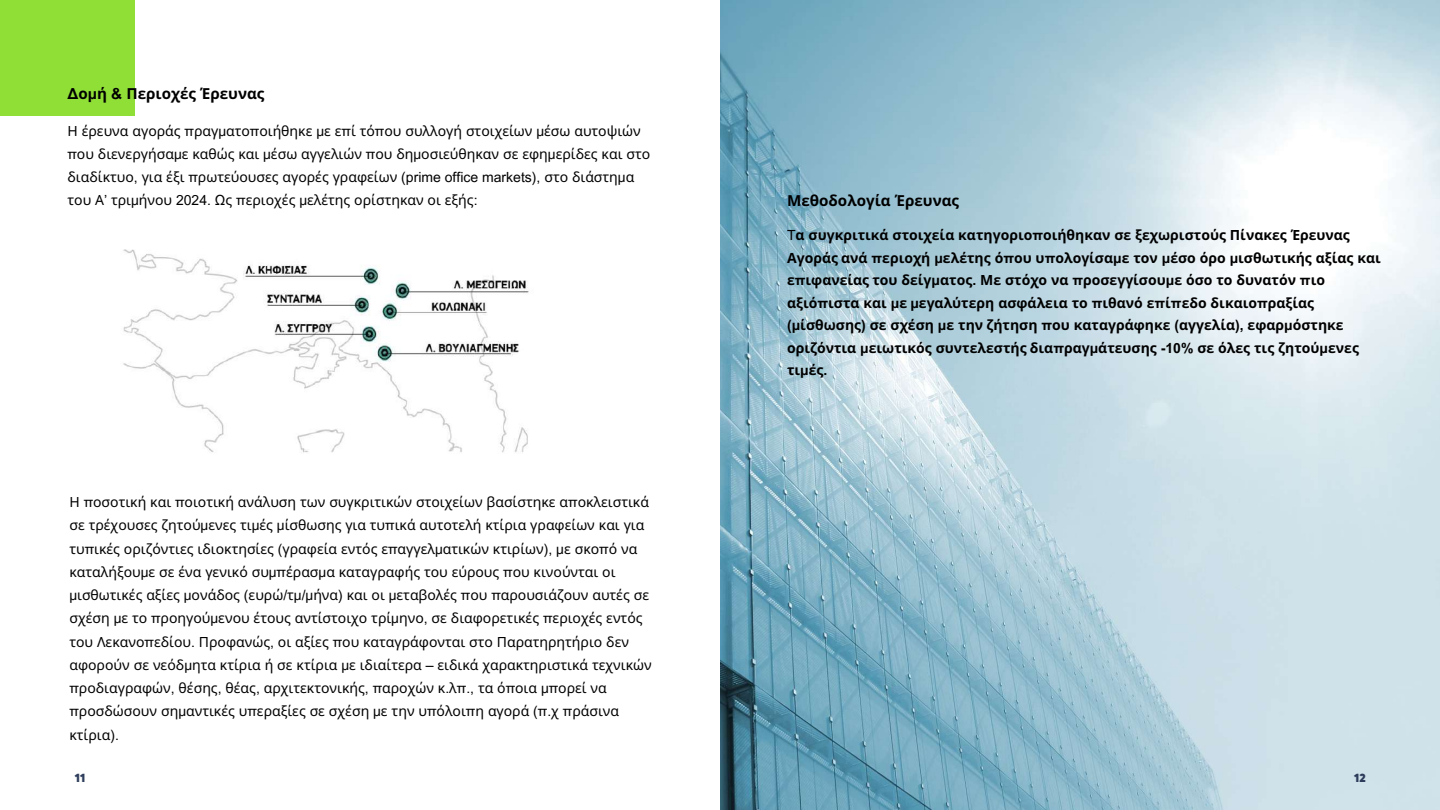
<style>
.page{position:relative;width:1440px;height:810px;background:#fff}
.page>*{position:absolute;margin:0;border:0;box-sizing:border-box;transform-origin:0 0}
.t1{font:700 15.2px "Noto Sans";color:#000}
.t2{font:14px/23.3px "Noto Sans";color:#000}
.t3{font:700 14px/22.5px "Noto Sans";color:#000}
.t4{font:900 12px "Averta Std";color:#2f3e5c}
.t5{font:900 12px "Averta Std";color:#2d3c5b}
.s1{font-family:"Arial MT Pro"}
.s2{font-family:"Arial";font-weight:400}
</style>
<div class="page">
<div style="left:0;top:0;width:135px;height:116px;background:#90df36"></div>
<img style="left:720px;top:0;width:720px;height:810px">
<img style="left:123px;top:249px;width:406px;height:204px">
<p class="t1" style="left:68px;top:82px;width:198px"><span class="s1">Δ</span>ο<span class="s1">μ</span>ή <span class="s1">&amp;</span> Περιοχές Έρευνας</p>
<p class="t2" style="left:68px;top:119px;width:584px">Η έρευνα αγοράς <span class="s1">π</span>ραγ<span class="s1">μ</span>ατο<span class="s1">π</span>οιήθηκε <span class="s1">μ</span>ε ε<span class="s1">π</span>ί τό<span class="s1">π</span>ου συλλογή στοιχείων <span class="s1">μ</span>έσω αυτοψιών <span class="s1">π</span>ου διενεργήσα<span class="s1">μ</span>ε καθώς και <span class="s1">μ</span>έσω αγγελιών <span class="s1">π</span>ου δη<span class="s1">μ</span>οσιεύθηκαν σε εφη<span class="s1">μ</span>ερίδες και στο διαδίκτυο<span class="s1">,</span> για έξι <span class="s1">π</span>ρωτεύουσες αγορές γραφείων <span class="s1">(prime office markets),</span> στο διάστη<span class="s1">μ</span>α του Α<span class="s1">’</span> τρι<span class="s1">μ</span>ήνου <span class="s1">2024. Ω</span>ς <span class="s1">π</span>εριοχές <span class="s1">μ</span>ελέτης ορίστηκαν οι εξής<span class="s1">:</span></p>
<p class="t2" style="left:69px;top:490px;width:584px">Η <span class="s1">π</span>οσοτική και <span class="s1">π</span>οιοτική ανάλυση των συγκριτικών στοιχείων βασίστηκε α<span class="s1">π</span>οκλειστικά σε τρέχουσες ζητού<span class="s1">μ</span>ενες τι<span class="s1">μ</span>ές <span class="s1">μ</span>ίσθωσης για τυ<span class="s1">π</span>ικά αυτοτελή κτίρια γραφείων και για τυ<span class="s1">π</span>ικές οριζόντιες ιδιοκτησίες <span class="s1">(</span>γραφεία εντός ε<span class="s1">π</span>αγγελ<span class="s1">μ</span>ατικών κτιρίων<span class="s1">), μ</span>ε σκο<span class="s1">π</span>ό να καταλήξου<span class="s1">μ</span>ε σε ένα γενικό συ<span class="s1">μπ</span>έρασ<span class="s1">μ</span>α καταγραφής του εύρους <span class="s1">π</span>ου κινούνται οι <span class="s1">μ</span>ισθωτικές αξίες <span class="s1">μ</span>ονάδος <span class="s1">(</span>ευρώ<span class="s1">/</span>τ<span class="s1">μ/μ</span>ήνα<span class="s1">)</span> και οι <span class="s1">μ</span>εταβολές <span class="s1">π</span>ου <span class="s1">π</span>αρουσιάζουν αυτές σε σχέση <span class="s1">μ</span>ε το <span class="s1">π</span>ροηγού<span class="s1">μ</span>ενου έτους αντίστοιχο τρί<span class="s1">μ</span>ηνο<span class="s1">,</span> σε διαφορετικές <span class="s1">π</span>εριοχές εντός του Λεκανο<span class="s1">π</span>εδίου<span class="s1">.</span> Προφανώς<span class="s1">,</span> οι αξίες <span class="s1">π</span>ου καταγράφονται στο Παρατηρητήριο δεν αφορούν σε νεόδ<span class="s1">μ</span>ητα κτίρια ή σε κτίρια <span class="s1">μ</span>ε ιδιαίτερα <span class="s1">–</span> ειδικά χαρακτηριστικά τεχνικών <span class="s1">π</span>ροδιαγραφών<span class="s1">,</span> θέσης<span class="s1">,</span> θέας<span class="s1">,</span> αρχιτεκτονικής<span class="s1">, π</span>αροχών κ<span class="s1">.</span>λ<span class="s1">π.,</span> τα ό<span class="s1">π</span>οια <span class="s1">μπ</span>ορεί να <span class="s1">π</span>ροσδώσουν ση<span class="s1">μ</span>αντικές υ<span class="s1">π</span>εραξίες σε σχέση <span class="s1">μ</span>ε την υ<span class="s1">π</span>όλοι<span class="s1">π</span>η αγορά <span class="s1">(π.</span>χ <span class="s1">π</span>ράσινα κτίρια<span class="s1">).</span></p>
<p class="t1" style="left:787px;top:190px;width:173px">Μεθοδολογία Έρευνας</p>
<p class="t3" style="left:787px;top:223px;width:595px"><span class="s2">Τ</span>α συγκριτικά στοιχεία κατηγοριο<span class="s1">π</span>οιήθηκαν σε ξεχωριστούς Πίνακες Έρευνας Αγοράς ανά <span class="s1">π</span>εριοχή <span class="s1">μ</span>ελέτης ό<span class="s1">π</span>ου υ<span class="s1">π</span>ολογίσα<span class="s1">μ</span>ε τον <span class="s1">μ</span>έσο όρο <span class="s1">μ</span>ισθωτικής αξίας και ε<span class="s1">π</span>ιφανείας του δείγ<span class="s1">μ</span>ατος<span class="s1">.</span> Με στόχο να <span class="s1">π</span>ροσεγγίσου<span class="s1">μ</span>ε όσο το δυνατόν <span class="s1">π</span>ιο αξιό<span class="s1">π</span>ιστα και <span class="s1">μ</span>ε <span class="s1">μ</span>εγαλύτερη ασφάλεια το <span class="s1">π</span>ιθανό ε<span class="s1">π</span>ί<span class="s1">π</span>εδο δικαιο<span class="s1">π</span>ραξίας <span class="s1">(μ</span>ίσθωσης<span class="s1">)</span> σε σχέση <span class="s1">μ</span>ε την ζήτηση <span class="s1">π</span>ου καταγράφηκε <span class="s1">(</span>αγγελία<span class="s1">),</span> εφαρ<span class="s1">μ</span>όστηκε οριζόντια <span class="s1">μ</span>ειωτικός συντελεστής δια<span class="s1">π</span>ραγ<span class="s1">μ</span>άτευσης <span class="s1">-10%</span> σε όλες τις ζητού<span class="s1">μ</span>ενες τι<span class="s1">μ</span>ές<span class="s1">.</span></p>
<p class="t4" style="left:75px;top:770px;width:12px">11</p>
<p class="t5" style="left:1354px;top:770px;width:13px">12</p>
</div>
